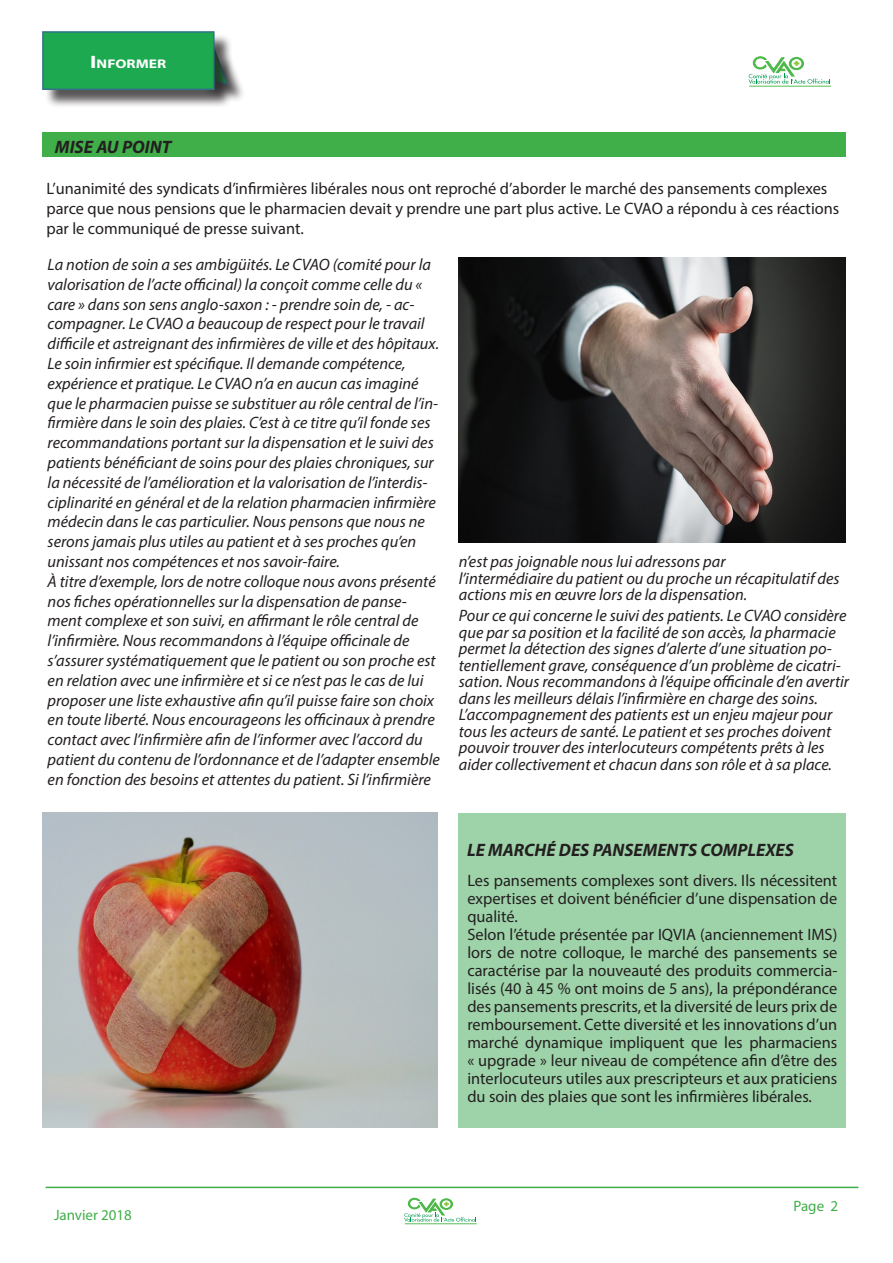
<style>
.page{position:relative;width:893px;height:1263px;background:#fff}
.page>*{position:absolute;margin:0;border:0;box-sizing:border-box;transform-origin:0 0}
.t1{font:italic 700 18px "Myriad Pro";color:#231f20}
.t2{font:italic 16.5px/19.8px "Myriad Pro";color:#231f20}
.t3{font:16.5px/18px "Myriad Pro";color:#231f20;text-align:justify}
.t4{font:15px "Myriad Pro";color:#40ae49}
.t5{font:700 12.6px "Myriad Pro";color:#fff;scale:1.23 1}
.s1{font-size:18px}
</style>
<div class="page">
<svg style="left:404px;top:1197px;width:72px;height:25px"></svg>
<hr style="left:405px;top:1223px;width:72px;height:1px;background:#4cb848">
<div style="left:200px;top:51px;width:46px;height:52px;background:#231f20;opacity:.75"></div>
<div style="left:45px;top:33px;width:188px;height:76px;background:#231f20;opacity:.75"></div>
<div style="left:43px;top:32px;width:171px;height:57px;background:#1ca950"></div>
<div style="left:42px;top:31px;width:173px;height:59px;border:2px solid #337289"></div>
<svg style="left:748px;top:56px;width:82px;height:28px"></svg>
<hr style="left:749px;top:86px;width:82px;height:1px;background:#4cb848">
<img style="left:459px;top:258px;width:387px;height:284px">
<div style="left:42px;top:132px;width:804px;height:25px;background:#40ae49"></div>
<div style="left:459px;top:813px;width:387px;height:315px;background:#9ed3a9"></div>
<hr style="left:46px;top:1187px;width:812px;height:1px;background:#40ae49">
<img style="left:42px;top:813px;width:395px;height:315px">
<p class="t5" style="left:90px;top:55px;width:63px"><span class="s1">I</span>NFORMER</p>
<p class="t1" style="left:55px;top:136px;width:118px">MISE AU POINT</p>
<p class="t3" style="left:46px;top:178px;width:794px;line-height:19.8px;text-align:left">L’unanimité des syndicats d’infirmières libérales nous ont reproché d’aborder le marché des pansements complexes parce que nous pensions que le pharmacien devait y prendre une part plus active. Le CVAO a répondu à ces réactions par le communiqué de presse suivant.</p>
<p class="t2" style="left:48px;top:254px;width:393px">La notion de soin a ses ambigüités. Le CVAO (comité pour la valorisation de l’acte officinal) la conçoit comme celle du « care » dans son sens anglo-saxon : - prendre soin de, - ac&shy;compagner. Le CVAO a beaucoup de respect pour le travail difficile et astreignant des infirmières de ville et des hôpitaux.<br>Le soin infirmier est spécifique. Il demande compétence, expérience et pratique. Le CVAO n’a en aucun cas imaginé que le pharmacien puisse se substituer au rôle central de l’in&shy;firmière dans le soin des plaies. C’est à ce titre qu’il fonde ses recommandations portant sur la dispensation et le suivi des patients bénéficiant de soins pour des plaies chroniques, sur la nécessité de l’amélioration et la valorisation de l’interdis&shy;ciplinarité en général et de la relation pharmacien infirmière médecin dans le cas particulier. Nous pensons que nous ne serons jamais plus utiles au patient et à ses proches qu’en unissant nos compétences et nos savoir-faire.</p>
<p class="t2" style="left:48px;top:571px;width:394px">À titre d’exemple, lors de notre colloque nous avons présenté nos fiches opérationnelles sur la dispensation de panse&shy;ment complexe et son suivi, en affirmant le rôle central de l’infirmière. Nous recommandons à l’équipe officinale de s’assurer systématiquement que le patient ou son proche est en relation avec une infirmière et si ce n’est pas le cas de lui proposer une liste exhaustive afin qu’il puisse faire son choix en toute liberté. Nous encourageons les officinaux à prendre contact avec l’infirmière afin de l’informer avec l’accord du patient du contenu de l’ordonnance et de l’adapter ensemble en fonction des besoins et attentes du patient. Si l’infirmière</p>
<p class="t2" style="left:459px;top:551px;width:268px">n’est pas joignable nous lui adressons par</p>
<p class="t2" style="left:459px;top:569px;width:382px;line-height:16.5px">l’intermédiaire du patient ou du proche un récapitulatif des actions mis en œuvre lors de la dispensation.</p>
<p class="t2" style="left:459px;top:607px;width:392px;line-height:16.5px">Pour ce qui concerne le suivi des patients. Le CVAO considère que par sa position et la facilité de son accès, la pharmacie permet la détection des signes d’alerte d’une situation po&shy;tentiellement grave, conséquence d’un problème de cicatri&shy;sation. Nous recommandons à l’équipe officinale d’en avertir dans les meilleurs délais l’infirmière en charge des soins.</p>
<p class="t2" style="left:459px;top:706px;width:375px;line-height:16.5px">L’accompagnement des patients est un enjeu majeur pour tous les acteurs de santé. Le patient et ses proches doivent pouvoir trouver des interlocuteurs compétents prêts à les aider collectivement et chacun dans son rôle et à sa place.</p>
<p class="t1" style="left:467px;top:838px;width:328px">LE MARCHÉ DES PANSEMENTS COMPLEXES</p>
<p class="t3" style="left:467px;top:871px;width:371px">Les pansements complexes sont divers. Ils nécessitent expertises et doivent bénéficier d’une dispensation de qualité.</p>
<p class="t3" style="left:467px;top:925px;width:372px">Selon l’étude présentée par IQVIA (anciennement IMS) lors de notre colloque, le marché des pansements se caractérise par la nouveauté des produits commercia&shy;lisés (40 à 45 % ont moins de 5 ans), la prépondérance des pansements prescrits, et la diversité de leurs prix de remboursement. Cette diversité et les innovations d’un marché dynamique impliquent que les pharmaciens « upgrade » leur niveau de compétence afin d’être des interlocuteurs utiles aux prescripteurs et aux praticiens du soin des plaies que sont les infirmières libérales.</p>
<p class="t4" style="left:54px;top:1206px;width:80px">Janvier 2018</p>
<p class="t4" style="left:793px;top:1197px;width:46px">Page 2</p>
</div>
